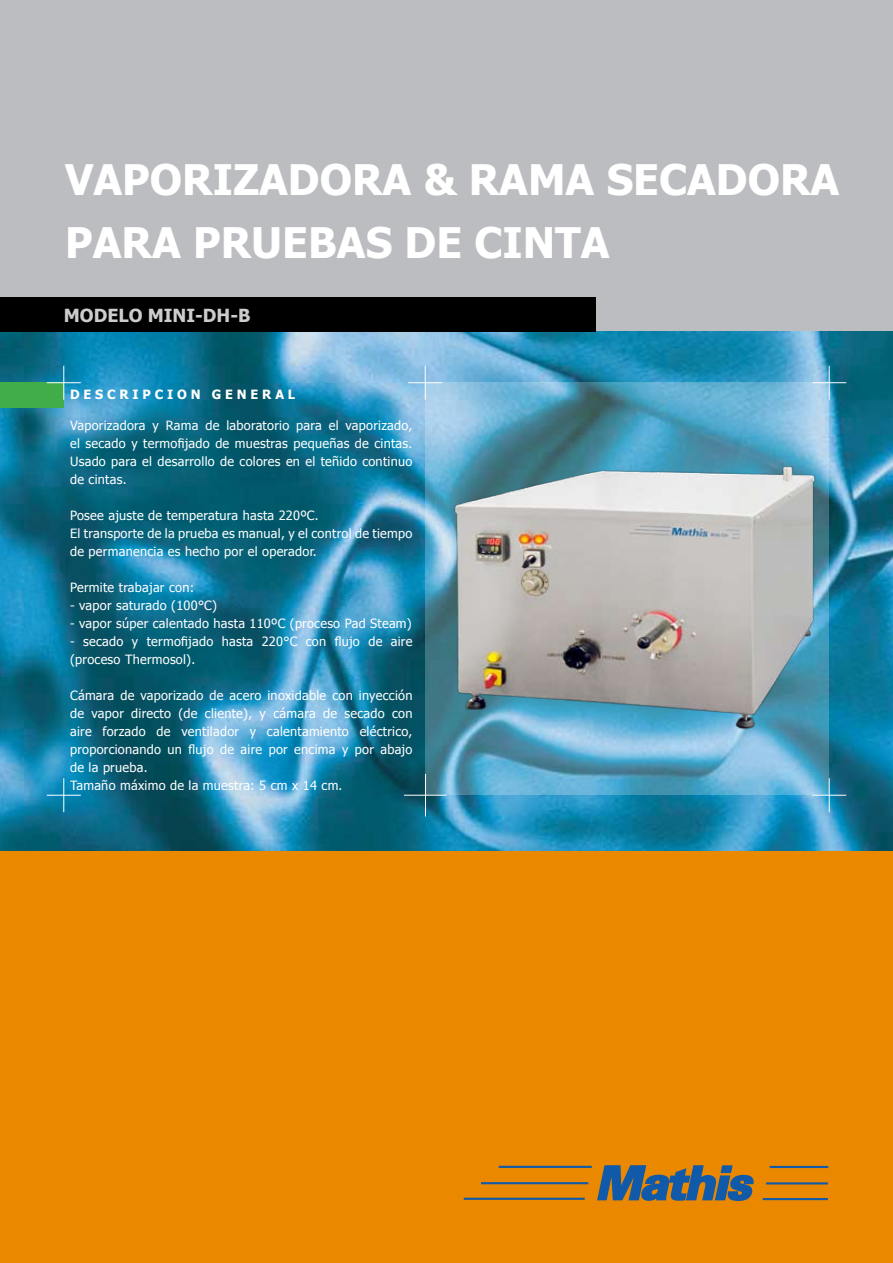
<style>
.page{position:relative;width:893px;height:1263px;background:#fff}
.page>*{position:absolute;margin:0;border:0;box-sizing:border-box;transform-origin:0 0}
.t1{font:700 42px "Tahoma";color:#fff}
.t2{font:700 18px "Tahoma";color:#ccc}
.t3{font:12.75px/18px "Tahoma";letter-spacing:.02em;color:#fff}
.t4{font:700 12.75px "Tahoma";letter-spacing:.3em;color:#fff}
</style>
<div class="page">
<div style="left:0;top:0;width:893px;height:850px;background:#bcbdc0"></div>
<div style="left:0;top:850px;width:893px;height:413px;background:#ea8800"></div>
<img style="left:0;top:332px;width:893px;height:518px">
<svg style="left:425px;top:383px;width:404px;height:412px;background:#64a8c5"></svg>
<div style="left:0;top:383px;width:64px;height:25px;background:#41ad49"></div>
<svg style="left:597px;top:1165px;width:157px;height:36px"></svg>
<hr style="left:464px;top:1198px;width:121px;height:2px;background:#115aa9">
<hr style="left:499px;top:1166px;width:93px;height:2px;background:#115aa9">
<hr style="left:481px;top:1182px;width:107px;height:2px;background:#115aa9">
<hr style="left:763px;top:1198px;width:65px;height:2px;background:#115aa9">
<hr style="left:770px;top:1166px;width:58px;height:2px;background:#115aa9">
<hr style="left:766px;top:1182px;width:62px;height:2px;background:#115aa9">
<hr style="left:63px;top:366px;width:1px;height:34px;background:#fff">
<hr style="left:47px;top:382px;width:34px;height:1px;background:#fff">
<hr style="left:829px;top:366px;width:1px;height:34px;background:#fff">
<hr style="left:812px;top:382px;width:34px;height:1px;background:#fff">
<hr style="left:425px;top:366px;width:1px;height:34px;background:#fff">
<hr style="left:408px;top:382px;width:34px;height:1px;background:#fff">
<hr style="left:63px;top:778px;width:1px;height:34px;background:#fff">
<hr style="left:47px;top:795px;width:34px;height:1px;background:#fff">
<hr style="left:425px;top:774px;width:1px;height:42px;background:#fff">
<hr style="left:404px;top:795px;width:42px;height:1px;background:#fff">
<hr style="left:829px;top:778px;width:1px;height:34px;background:#fff">
<hr style="left:812px;top:795px;width:34px;height:1px;background:#fff">
<img style="left:428px;top:435px;width:410px;height:331px">
<div style="left:0;top:298px;width:595px;height:34px;background:#000"></div>
<h1 class="t1" style="left:65px;top:150px;width:776px">VAPORIZADORA &amp; RAMA SECADORA</h1>
<h1 class="t1" style="left:65px;top:213px;width:546px">PARA PRUEBAS DE CINTA</h1>
<h2 class="t2" style="left:64px;top:302px;width:188px">MODELO MINI-DH-B</h2>
<p class="t4" style="left:70px;top:385px;width:227px">DESCRIPCI ON GENE RAL</p>
<p class="t3" style="left:70px;top:415px;width:344px;text-align:justify">Vaporizadora y Rama de laboratorio para el vaporizado, el secado y termofijado de muestras pequeñas de cintas.<br>Usado para el desarrollo de colores en el teñido continuo de cintas.</p>
<p class="t3" style="left:70px;top:505px;width:344px">Posee ajuste de temperatura hasta 220ºC.<br>El transporte de la prueba es manual, y el control de tiempo de permanencia es hecho por el operador.</p>
<p class="t3" style="left:70px;top:577px;width:126px">Permite trabajar con:</p>
<p class="t3" style="left:70px;top:595px;width:148px">- vapor saturado (100°C)</p>
<p class="t3" style="left:70px;top:613px;width:343px">- vapor súper calentado hasta 110ºC (proceso Pad Steam)</p>
<p class="t3" style="left:70px;top:631px;width:344px">- secado y termofijado hasta 220°C con flujo de aire (proceso Thermosol).</p>
<p class="t3" style="left:70px;top:685px;width:344px">Cámara de vaporizado de acero inoxidable con inyección de vapor directo (de cliente), y cámara de secado con aire forzado de ventilador y calentamiento eléctrico, proporcionando un flujo de aire por encima y por abajo de la prueba.<br>Tamaño máximo de la muestra: 5 cm x 14 cm.</p>
</div>
